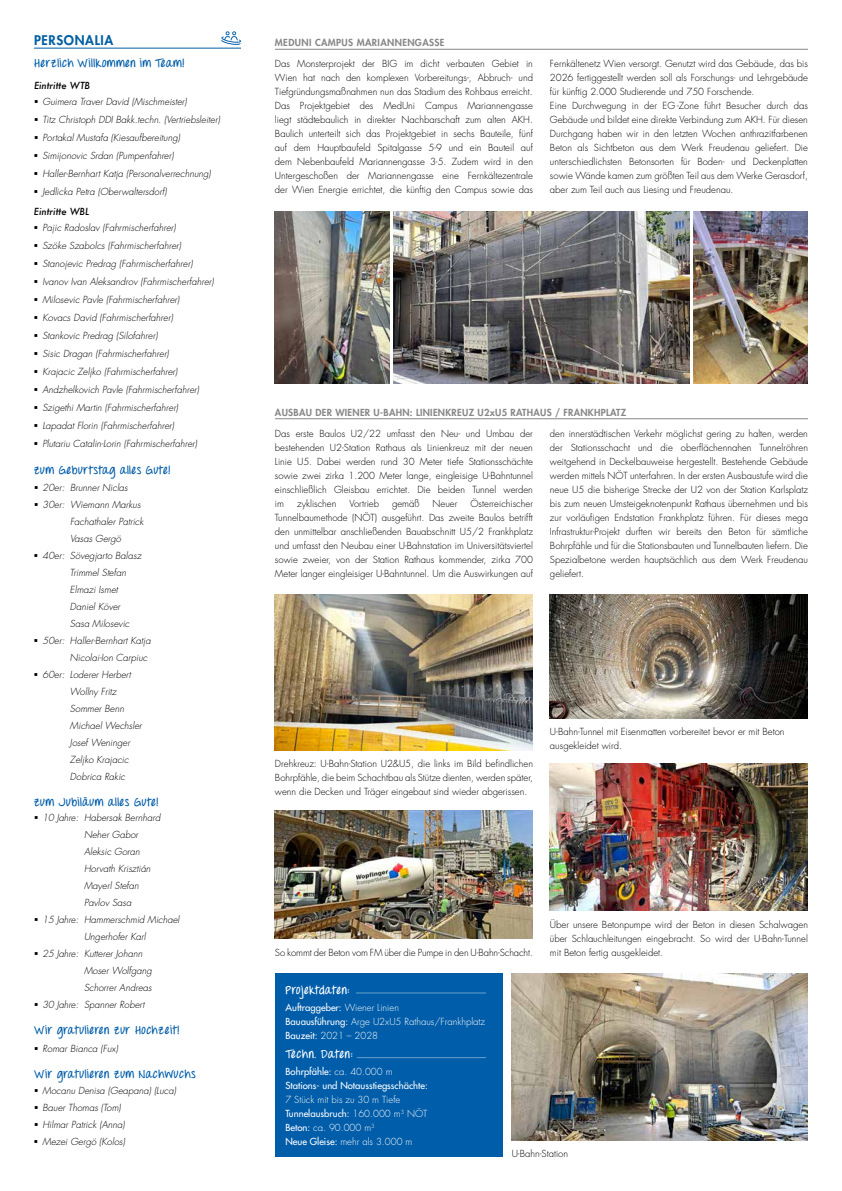
<style>
.page{position:relative;width:842px;height:1191px;background:#fff}
.page>*{position:absolute;margin:0;border:0;box-sizing:border-box;transform-origin:0 0}
.t1{font:800 13px "Futura Std";letter-spacing:.05em;color:#005fa3}
.t2{font:700 11.5px "Throw My Hands Upinthe Air";letter-spacing:.05em;color:#005da9}
.t3{font:700 11.5px "Throw My Hands Upinthe Air";letter-spacing:.05em;color:#fff}
.t4{font:300 9.5px/14px "Futura Std";color:#000;text-align:justify}
.t5{font:italic 300 9.5px/17px "Futura Std";color:#000}
.t6{font:300 9.5px/14px "Futura Std";color:#fff}
.t7{font:800 9.5px "Futura Std";letter-spacing:.03em;color:#878787}
.t8{font:500 9.5px/14px "Futura Std";color:#fff}
.t9{font:italic 500 9.5px "Futura";color:#000}
.s1{font-weight:500}
.s2{font-weight:300}
</style>
<div class="page">
<svg style="left:221px;top:31px;width:20px;height:14px"></svg>
<hr style="left:34px;top:48px;width:207px;height:1px;background:#005fa3">
<hr style="left:275px;top:49px;width:533px;height:1px;background:#878787">
<hr style="left:275px;top:418px;width:533px;height:1px;background:#878787">
<img style="left:393px;top:211px;width:297px;height:173px">
<img style="left:693px;top:211px;width:115px;height:173px">
<img style="left:275px;top:211px;width:115px;height:173px">
<div style="left:275px;top:973px;width:228px;height:184px;background:#005da9"></div>
<hr style="left:357px;top:1057px;width:129px;height:1px;background:#fff">
<hr style="left:356px;top:992px;width:130px;height:1px;background:#fff">
<img style="left:275px;top:595px;width:258px;height:156px">
<img style="left:275px;top:810px;width:258px;height:128px">
<img style="left:512px;top:973px;width:296px;height:167px">
<img style="left:550px;top:594px;width:258px;height:124px">
<img style="left:550px;top:763px;width:258px;height:148px">
<h1 class="t1" style="left:34px;top:32px;width:81px">PERSONALIA</h1>
<p class="t2" style="left:34px;top:56px;width:151px">Herzlich Willkommen im Team!</p>
<p class="t9" style="left:34px;top:78px;width:58px">Eintritte WTB</p>
<p class="t5" style="left:34px;top:93px;width:154px">▪ Guimera Traver David (Mischmeister)</p>
<p class="t5" style="left:34px;top:111px;width:187px">▪ Titz Christoph DDI Bakk.techn. (Vertriebsleiter)</p>
<p class="t5" style="left:34px;top:129px;width:148px">▪ Portakal Mustafa (Kiesaufbereitung)</p>
<p class="t5" style="left:34px;top:147px;width:141px">▪ Simijonovic Srdan (Pumpenfahrer)</p>
<p class="t5" style="left:34px;top:165px;width:178px">▪ Haller-Bernhart Katja (Personalverrechnung)</p>
<p class="t5" style="left:34px;top:183px;width:134px">▪ Jedlicka Petra (Oberwaltersdorf)</p>
<p class="t9" style="left:34px;top:205px;width:57px">Eintritte WBL</p>
<p class="t5" style="left:34px;top:219px;width:143px">▪ Pajic Radoslav (Fahrmischerfahrer)</p>
<p class="t5" style="left:34px;top:237px;width:149px">▪ Szöke Szabolcs (Fahrmischerfahrer)</p>
<p class="t5" style="left:34px;top:255px;width:160px">▪ Stanojevic Predrag (Fahrmischerfahrer)</p>
<p class="t5" style="left:34px;top:273px;width:181px">▪ Ivanov Ivan Aleksandrov (Fahrmischerfahrer)</p>
<p class="t5" style="left:34px;top:291px;width:147px">▪ Milosevic Pavle (Fahrmischerfahrer)</p>
<p class="t5" style="left:34px;top:309px;width:141px">▪ Kovacs David (Fahrmischerfahrer)</p>
<p class="t5" style="left:34px;top:327px;width:125px">▪ Stankovic Predrag (Silofahrer)</p>
<p class="t5" style="left:34px;top:345px;width:137px">▪ Sisic Dragan (Fahrmischerfahrer)</p>
<p class="t5" style="left:34px;top:363px;width:145px">▪ Krajacic Zeljko (Fahrmischerfahrer)</p>
<p class="t5" style="left:34px;top:381px;width:167px">▪ Andzhelkovich Pavle (Fahrmischerfahrer)</p>
<p class="t5" style="left:34px;top:399px;width:146px">▪ Szigethi Martin (Fahrmischerfahrer)</p>
<p class="t5" style="left:34px;top:417px;width:142px">▪ Lapadat Florin (Fahrmischerfahrer)</p>
<p class="t5" style="left:34px;top:435px;width:165px">▪ Plutariu Catalin-Lorin (Fahrmischerfahrer)</p>
<p class="t2" style="left:34px;top:462px;width:138px">zum Geburtstag alles Gute!</p>
<p class="t5" style="left:34px;top:479px;width:95px">▪ 20er: Brunner Niclas</p>
<p class="t5" style="left:70px;top:496px;width:75px;text-indent:-36px">▪ 30er: Wiemann Markus<br>Fachathaler Patrick<br>Vasas Gergö</p>
<p class="t5" style="left:70px;top:547px;width:73px;text-indent:-36px">▪ 40er: Sövegjarto Balasz<br>Trimmel Stefan<br>Elmazi Ismet<br>Daniel Köver<br>Sasa Milosevic</p>
<p class="t5" style="left:70px;top:632px;width:82px;text-indent:-36px">▪ 50er: Haller-Bernhart Katja<br>Nicolai-Ion Carpiuc</p>
<p class="t5" style="left:70px;top:666px;width:73px;text-indent:-36px">▪ 60er: Loderer Herbert<br>Wollny Fritz<br>Sommer Benn<br>Michael Wechsler<br>Josef Weninger<br>Zeljko Krajacic<br>Dobrica Rakic</p>
<p class="t2" style="left:34px;top:794px;width:126px">zum Jubiläum alles Gute!</p>
<p class="t5" style="left:84px;top:809px;width:78px;text-indent:-50px">▪ 10 Jahre: Habersak Bernhard<br>Neher Gabor<br>Aleksic Goran<br>Horvath Krisztián<br>Mayerl Stefan<br>Pavlov Sasa</p>
<p class="t5" style="left:84px;top:911px;width:97px;text-indent:-50px">▪ 15 Jahre: Hammerschmid Michael<br>Ungerhofer Karl</p>
<p class="t5" style="left:84px;top:945px;width:69px;text-indent:-50px">▪ 25 Jahre: Kutterer Johann<br>Moser Wolfgang<br>Schorrer Andreas</p>
<p class="t5" style="left:34px;top:996px;width:112px">▪ 30 Jahre: Spanner Robert</p>
<p class="t2" style="left:34px;top:1023px;width:147px">Wir gratulieren zur Hochzeit!</p>
<p class="t5" style="left:34px;top:1039px;width:85px">▪ Romar Bianca (Fux)</p>
<p class="t2" style="left:34px;top:1066px;width:163px">Wir gratulieren zum Nachwuchs</p>
<p class="t5" style="left:34px;top:1082px;width:144px">▪ Mocanu Denisa (Geapana) (Luca)</p>
<p class="t5" style="left:34px;top:1099px;width:88px">▪ Bauer Thomas (Tom)</p>
<p class="t5" style="left:34px;top:1116px;width:92px">▪ Hilmar Patrick (Anna)</p>
<p class="t5" style="left:34px;top:1133px;width:93px">▪ Mezei Gergö (Kolos)</p>
<p class="t7" style="left:275px;top:36px;width:171px">MEDUNI CAMPUS MARIANNENGASSE</p>
<p class="t4" style="left:275px;top:57px;width:259px">Das Monsterprojekt der BIG im dicht verbauten Gebiet in Wien hat nach den komplexen Vorbereitungs-, Abbruch- und Tiefgründungsmaßnahmen nun das Stadium des Rohbaus erreicht.<br>Das Projektgebiet des MedUni Campus Mariannengasse liegt städtebaulich in direkter Nachbarschaft zum alten AKH.<br>Baulich unterteilt sich das Projektgebiet in sechs Bauteile, fünf auf dem Hauptbaufeld Spitalgasse 5-9 und ein Bauteil auf dem Nebenbaufeld Mariannengasse 3-5. Zudem wird in den Untergeschoßen der Mariannengasse eine Fernkältezentrale der Wien Energie errichtet, die künftig den Campus sowie das</p>
<p class="t4" style="left:550px;top:57px;width:259px;text-align:left">Fernkältenetz Wien versorgt. Genutzt wird das Gebäude, das bis 2026 fertiggestellt werden soll als Forschungs- und Lehrgebäude für künftig 2.000 Studierende und 750 Forschende.<br>Eine Durchwegung in der EG -Zone führt Besucher durch das Gebäude und bildet eine direkte Verbindung zum AKH. Für diesen Durchgang haben wir in den letzten Wochen anthrazitfarbenen Beton als Sichtbeton aus dem Werk Freudenau geliefert. Die unterschiedlichsten Betonsorten für Boden- und Deckenplatten sowie Wände kamen zum größten Teil aus dem Werke Gerasdorf, aber zum Teil auch aus Liesing und Freudenau.</p>
<p class="t7" style="left:275px;top:406px;width:353px">AUSBAU DER WIENER U-BAHN: LINIENKREUZ U2xU5 RATHAUS / FRANKHPLATZ</p>
<p class="t4" style="left:275px;top:426px;width:259px">Das erste Baulos U2/22 umfasst den Neu- und Umbau der bestehenden U2-Station Rathaus als Linienkreuz mit der neuen Linie U5. Dabei werden rund 30 Meter tiefe Stationsschächte sowie zwei zirka 1.200 Meter lange, eingleisige U-Bahntunnel einschließlich Gleisbau errichtet. Die beiden Tunnel werden im</p>
<p class="t4" style="left:550px;top:426px;width:259px">den innerstädtischen Verkehr möglichst gering zu halten, werden der Stationsschacht und die oberflächennahen Tunnelröhren weitgehend in Deckelbauweise hergestellt. Bestehende Gebäude werden mittels NÖT unterfahren. In der ersten Ausbaustufe wird die neue U5 die bisherige Strecke der U2 von der Station Karlsplatz bis zum neuen Umsteigeknotenpunkt Rathaus übernehmen und bis zur vorläufigen Endstation Frankhplatz führen. Für dieses mega Infrastruktur-Projekt durften wir bereits den Beton für sämtliche Bohrpfähle und für die Stationsbauten und Tunnelbauten liefern. Die Spezialbetone werden hauptsächlich aus dem Werk Freudenau geliefert.</p>
<p class="t4" style="left:275px;top:496px;width:259px;text-indent:195px">Österreichischer Tunnelbaumethode (NÖT) ausgeführt. Das zweite Baulos betrifft den unmittelbar anschließenden Bauabschnitt U5/2 Frankhplatz und umfasst den Neubau einer U-Bahnstation im Universitätsviertel sowie zweier, von der Station Rathaus kommender, zirka 700<br>Meter langer eingleisiger U-Bahntunnel. Um die Auswirkungen auf</p>
<p class="t4" style="left:297px;top:496px;width:41px">zyklischen</p>
<p class="t4" style="left:349px;top:496px;width:31px">Vortrieb</p>
<p class="t4" style="left:392px;top:496px;width:29px">gemäß</p>
<p class="t4" style="left:433px;top:496px;width:26px">Neuer</p>
<p class="t4" style="left:275px;top:757px;width:259px">Drehkreuz: U-Bahn-Station U2&amp;U5, die links im Bild befindlichen Bohrpfähle, die beim Schachtbau als Stütze dienten, werden später, wenn die Decken und Träger eingebaut sind wieder abgerissen.</p>
<p class="t4" style="left:550px;top:724px;width:236px">U-Bahn-Tunnel mit Eisenmatten vorbereitet bevor er mit Beton ausgekleidet wird.</p>
<p class="t4" style="left:275px;top:945px;width:259px">So kommt der Beton vom FM über die Pumpe in den U-Bahn-Schacht.</p>
<p class="t3" style="left:285px;top:982px;width:65px">Projektdaten:</p>
<p class="t6" style="left:285px;top:1000px;width:201px"><span class="s1">Auftraggeber:</span> Wiener Linien<br><span class="s1">Bauausführung:</span> Arge U2xU5 Rathaus/Frankhplatz<br><span class="s1">Bauzeit:</span> 2021 – 2028</p>
<p class="t3" style="left:285px;top:1047px;width:69px">Techn. Daten:</p>
<p class="t8" style="left:285px;top:1064px;width:144px">Bohrpfähle: <span class="s2">ca. 40.000 m<br></span>Stations- und Notausstiegsschächte:</p>
<p class="t6" style="left:285px;top:1092px;width:143px">7 Stück mit bis zu 30 m Tiefe<br><span class="s1">Tunnelausbruch:</span> 160.000 m<sup>3</sup> NÖT<br><span class="s1">Beton:</span> ca. 90.000 m<sup>3<br></sup><span class="s1">Neue Gleise:</span> mehr als 3.000 m</p>
<p class="t4" style="left:550px;top:917px;width:259px">Über unsere Betonpumpe wird der Beton in diesen Schalwagen über Schlauchleitungen eingebracht. So wird der U-Bahn-Tunnel mit Beton fertig ausgekleidet.</p>
<p class="t4" style="left:512px;top:1146px;width:58px">U-Bahn-Station</p>
</div>
